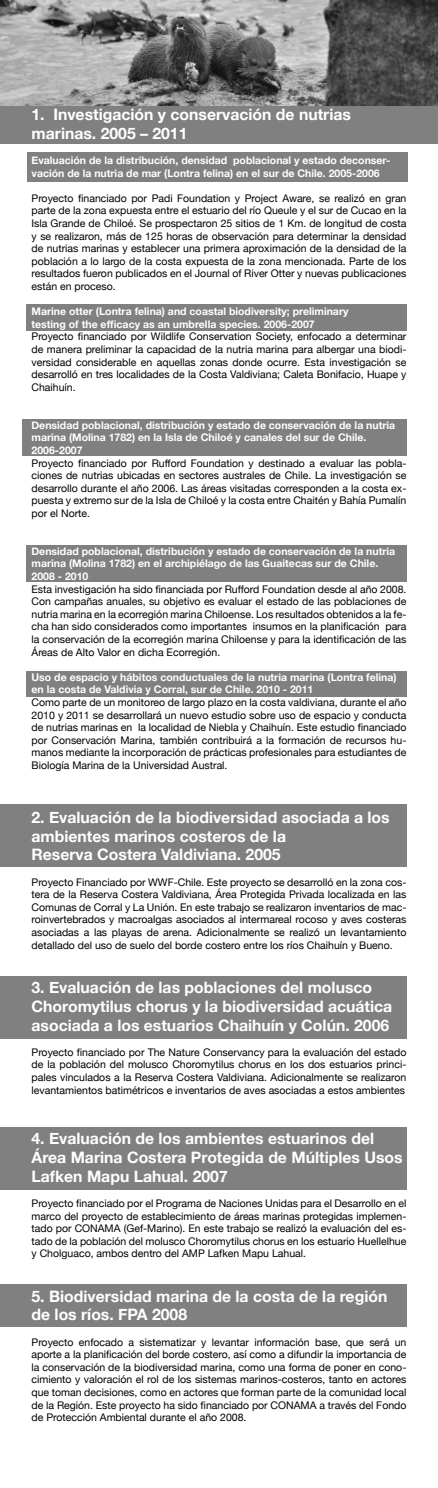
<style>
.page{position:relative;width:438px;height:1488px;background:#fff}
.page>*{position:absolute;margin:0;border:0;box-sizing:border-box;transform-origin:0 0}
.t1{font:700 15.75px/18.9px "Helvetica Neue";color:#fff}
.t2{font:10.5px/12.6px "Helvetica Neue";color:#000;text-align:justify}
.t3{font:700 10.5px/12.6px "Helvetica Neue";color:#fff}
</style>
<div class="page">
<div style="left:0;top:1284px;width:406px;height:42px;background:#808080"></div>
<div style="left:0;top:1127px;width:406px;height:62px;background:#808080"></div>
<div style="left:0;top:976px;width:406px;height:62px;background:#808080"></div>
<div style="left:0;top:804px;width:406px;height:62px;background:#808080"></div>
<div style="left:27px;top:671px;width:379px;height:25px;background:#808080"></div>
<div style="left:27px;top:304px;width:379px;height:27px;background:#808080"></div>
<div style="left:27px;top:153px;width:380px;height:29px;background:#808080"></div>
<div style="left:27px;top:545px;width:379px;height:36px;background:#808080"></div>
<div style="left:22px;top:419px;width:384px;height:36px;background:#808080"></div>
<div style="left:0;top:106px;width:438px;height:38px;background:#808080"></div>
<img style="left:0;top:0;width:438px;height:106px">
<p class="t1" style="left:32px;top:104px;width:321px">1. Investigación y conservación de nutrias</p>
<p class="t1" style="left:32px;top:123px;width:157px">marinas. 2005 – 2011</p>
<p class="t3" style="left:32px;top:154px;width:360px">Evaluación de la distribución, densidad poblacional y estado deconser&shy;vación de la nutria de mar (Lontra felina) en el sur de Chile. 2005-2006</p>
<p class="t2" style="left:32px;top:192px;width:376px">Proyecto financiado por Padi Foundation y Project Aware, se realizó en gran parte de la zona expuesta entre el estuario del río Queule y el sur de Cucao en la Isla Grande de Chiloé. Se prospectaron 25 sitios de 1 Km. de longitud de costa y se realizaron, más de 125 horas de observación para determinar la densidad de nutrias marinas y establecer una primera aproximación de la densidad de la población a lo largo de la costa expuesta de la zona mencionada. Parte de los resultados fueron publicados en el Journal of River Otter y nuevas publicaciones están en proceso.</p>
<p class="t3" style="left:32px;top:305px;width:318px">Marine otter (Lontra felina) and coastal biodiversity; preliminary</p>
<p class="t3" style="left:32px;top:318px;width:284px">testing of the efficacy as an umbrella species. 2006-2007</p>
<p class="t2" style="left:32px;top:330px;width:376px">Proyecto financiado por Wildlife Conservation Society, enfocado a determinar de manera preliminar la capacidad de la nutria marina para albergar una biodi&shy;versidad considerable en aquellas zonas donde ocurre. Esta investigación se desarrolló en tres localidades de la Costa Valdiviana; Caleta Bonifacio, Huape y Chaihuín.</p>
<p class="t3" style="left:32px;top:418px;width:365px">Densidad poblacional, distribución y estado de conservación de la nutria marina (Molina 1782) en la Isla de Chiloé y canales del sur de Chile.</p>
<p class="t3" style="left:32px;top:444px;width:52px">2006-2007</p>
<p class="t2" style="left:32px;top:456px;width:376px">Proyecto financiado por Rufford Foundation y destinado a evaluar las pobla&shy;ciones de nutrias ubicadas en sectores australes de Chile. La investigación se desarrollo durante el año 2006. Las áreas visitadas corresponden a la costa ex&shy;puesta y extremo sur de la Isla de Chiloé y la costa entre Chaitén y Bahía Pumalín por el Norte.</p>
<p class="t3" style="left:32px;top:544px;width:365px">Densidad poblacional, distribución y estado de conservación de la nutria marina (Molina 1782) en el archipiélago de las Guaitecas sur de Chile.</p>
<p class="t3" style="left:32px;top:570px;width:58px">2008 - 2010</p>
<p class="t2" style="left:32px;top:582px;width:376px">Esta investigación ha sido financiada por Rufford Foundation desde al año 2008.<br>Con campañas anuales, su objetivo es evaluar el estado de las poblaciones de nutria marina en la ecorregión marina Chiloense. Los resultados obtenidos a la fe&shy;cha han sido considerados como importantes insumos en la planificación para la conservación de la ecorregión marina Chiloense y para la identificación de las Áreas de Alto Valor en dicha Ecorregión.</p>
<p class="t3" style="left:32px;top:670px;width:366px">Uso de espacio y hábitos conductuales de la nutria marina (Lontra felina) en la costa de Valdivia y Corral, sur de Chile. 2010 - 2011</p>
<p class="t2" style="left:32px;top:696px;width:376px">Como parte de un monitoreo de largo plazo en la costa valdiviana, durante el año 2010 y 2011 se desarrollará un nuevo estudio sobre uso de espacio y conducta de nutrias marinas en la localidad de Niebla y Chaihuín. Este estudio financiado por Conservación Marina, también contribuirá a la formación de recursos hu&shy;manos mediante la incorporación de prácticas profesionales para estudiantes de Biología Marina de la Universidad Austral.</p>
<p class="t1" style="left:32px;top:807px;width:359px">2. Evaluación de la biodiversidad asociada a los ambientes marinos costeros de la</p>
<p class="t1" style="left:32px;top:845px;width:250px">Reserva Costera Valdiviana. 2005</p>
<p class="t2" style="left:32px;top:875px;width:376px">Proyecto Financiado por WWF-Chile. Este proyecto se desarrolló en la zona cos&shy;tera de la Reserva Costera Valdiviana, Área Protegida Privada localizada en las Comunas de Corral y La Unión. En este trabajo se realizaron inventarios de mac&shy;roinvertebrados y macroalgas asociados al intermareal rocoso y aves costeras asociadas a las playas de arena. Adicionalmente se realizó un levantamiento detallado del uso de suelo del borde costero entre los ríos Chaihuín y Bueno.</p>
<p class="t1" style="left:32px;top:977px;width:362px">3. Evaluación de las poblaciones del molusco<br>Choromytilus chorus y la biodiversidad acuática asociada a los estuarios Chaihuín y Colún. 2006</p>
<p class="t2" style="left:32px;top:1045px;width:376px">Proyecto financiado por The Nature Conservancy para la evaluación del estado de la población del molusco Choromytilus chorus en los dos estuarios princi&shy;pales vinculados a la Reserva Costera Valdiviana. Adicionalmente se realizaron levantamientos batimétricos e inventarios de aves asociadas a estos ambientes</p>
<p class="t1" style="left:32px;top:1128px;width:372px">4. Evaluación de los ambientes estuarinos del<br>Área Marina Costera Protegida de Múltiples Usos<br>Lafken Mapu Lahual. 2007</p>
<p class="t2" style="left:32px;top:1196px;width:376px">Proyecto financiado por el Programa de Naciones Unidas para el Desarrollo en el marco del proyecto de establecimiento de áreas marinas protegidas implemen&shy;tado por CONAMA (Gef-Marino). En este trabajo se realizó la evaluación del es&shy;tado de la población del molusco Choromytilus chorus en los estuario Huellelhue y Cholguaco, ambos dentro del AMP Lafken Mapu Lahual.</p>
<p class="t1" style="left:32px;top:1286px;width:357px">5. Biodiversidad marina de la costa de la región de los ríos. FPA 2008</p>
<p class="t2" style="left:32px;top:1335px;width:376px">Proyecto enfocado a sistematizar y levantar información base, que será un aporte a la planificación del borde costero, así como a difundir la importancia de la conservación de la biodiversidad marina, como una forma de poner en cono&shy;cimiento y valoración el rol de los sistemas marinos-costeros, tanto en actores que toman decisiones, como en actores que forman parte de la comunidad local de la Región. Este proyecto ha sido financiado por CONAMA a través del Fondo de Protección Ambiental durante el año 2008.</p>
</div>
